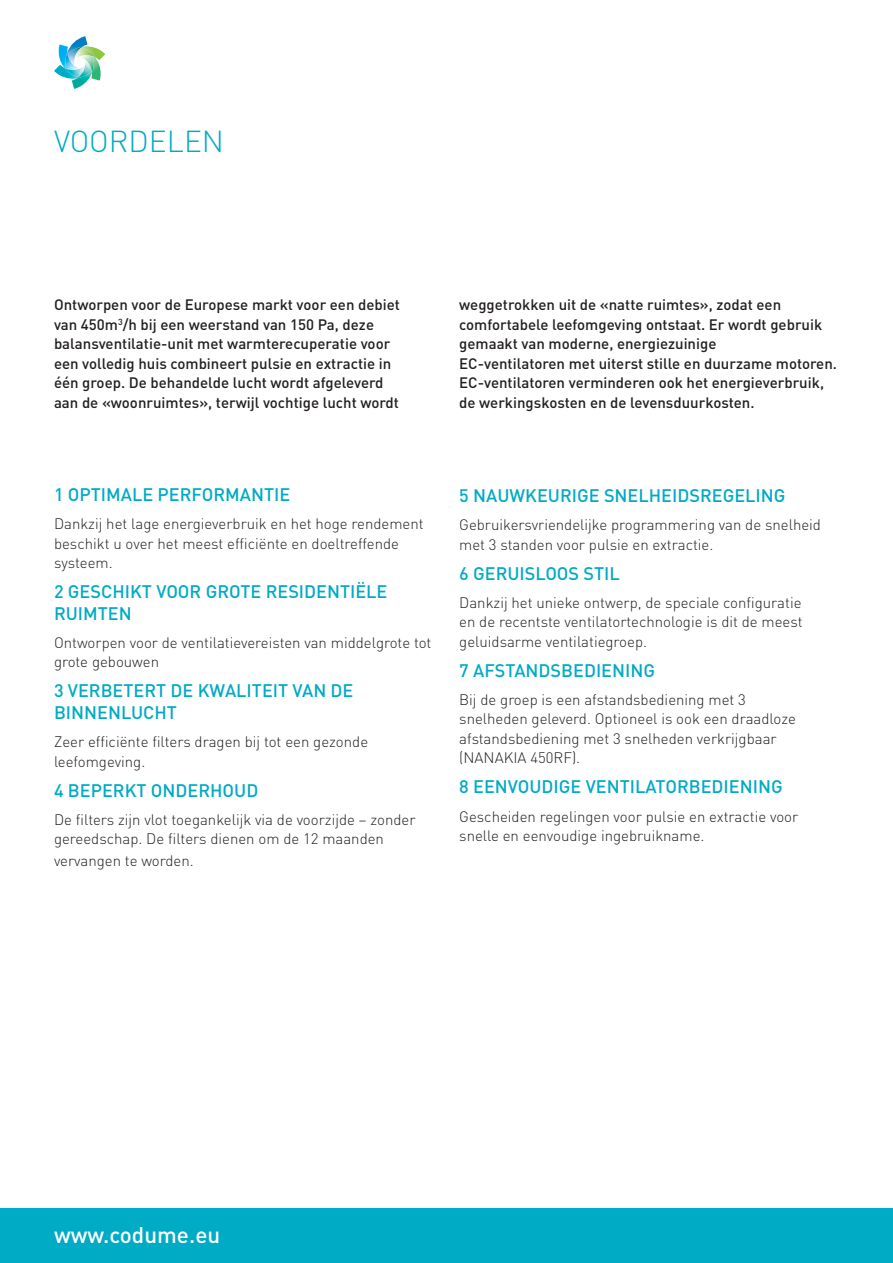
<style>
.page{position:relative;width:893px;height:1263px;background:#fff}
.page>*{position:absolute;margin:0;border:0;box-sizing:border-box;transform-origin:0 0}
.t1{font:300 30px "DIN";color:#00abc5}
.t2{font:500 22.5px "DIN";color:#fff}
.t3{font:500 18px/21.6px "DIN";color:#00abc5}
.t4{font:300 15px/19.5px "DIN";color:#231f20}
.t5{font:500 15px/19.5px "DIN";color:#231f20}
</style>
<div class="page">
<div style="left:0;top:1209px;width:893px;height:54px;background:#00abc5"></div>
<svg style="left:54px;top:36px;width:51px;height:53px"></svg>
<h1 class="t1" style="left:54px;top:122px;width:172px">VOORDELEN</h1>
<p class="t5" style="left:54px;top:294px;width:347px">Ontworpen voor de Europese markt voor een debiet van 450m<sup>3</sup>/h bij een weerstand van 150 Pa, deze balansventilatie-unit met warmterecuperatie voor een volledig huis combineert pulsie en extractie in één groep. De behandelde lucht wordt afgeleverd aan de «woonruimtes», terwijl vochtige lucht wordt</p>
<p class="t5" style="left:459px;top:294px;width:379px">weggetrokken uit de «natte ruimtes», zodat een comfortabele leefomgeving ontstaat. Er wordt gebruik gemaakt van moderne, energiezuinige<br>EC-ventilatoren met uiterst stille en duurzame motoren.<br>EC-ventilatoren verminderen ook het energieverbruik, de werkingskosten en de levensduurkosten.</p>
<p class="t3" style="left:54px;top:483px;width:238px">1 OPTIMALE PERFORMANTIE</p>
<p class="t4" style="left:54px;top:514px;width:371px">Dankzij het lage energieverbruik en het hoge rendement beschikt u over het meest efficiënte en doeltreffende systeem.</p>
<p class="t3" style="left:54px;top:580px;width:335px">2 GESCHIKT VOOR GROTE RESIDENTIËLE<br>RUIMTEN</p>
<p class="t4" style="left:54px;top:632px;width:379px">Ontworpen voor de ventilatievereisten van middelgrote tot grote gebouwen</p>
<p class="t3" style="left:54px;top:679px;width:301px">3 VERBETERT DE KWALITEIT VAN DE<br>BINNENLUCHT</p>
<p class="t4" style="left:54px;top:732px;width:316px">Zeer efficiënte filters dragen bij tot een gezonde leefomgeving.</p>
<p class="t3" style="left:54px;top:779px;width:206px">4 BEPERKT ONDERHOUD</p>
<p class="t4" style="left:54px;top:809px;width:363px">De filters zijn vlot toegankelijk via de voorzijde – zonder gereedschap. De filters dienen om de 12 maanden</p>
<p class="t4" style="left:54px;top:850px;width:141px">vervangen te worden.</p>
<p class="t3" style="left:459px;top:484px;width:328px">5 NAUWKEURIGE SNELHEIDSREGELING</p>
<p class="t4" style="left:459px;top:515px;width:363px">Gebruikersvriendelijke programmering van de snelheid met 3 standen voor pulsie en extractie.</p>
<p class="t3" style="left:459px;top:562px;width:162px">6 GERUISLOOS STIL</p>
<p class="t4" style="left:459px;top:592px;width:345px;text-align:justify">Dankzij het unieke ontwerp, de speciale configuratie en de recentste ventilatortechnologie is dit de meest geluidsarme ventilatiegroep.</p>
<p class="t3" style="left:459px;top:659px;width:197px">7 AFSTANDSBEDIENING</p>
<p class="t4" style="left:459px;top:689px;width:338px">Bij de groep is een afstandsbediening met 3 snelheden geleverd. Optioneel is ook een draadloze afstandsbediening met 3 snelheden verkrijgbaar (NANAKIA 450RF).</p>
<p class="t3" style="left:459px;top:775px;width:325px">8 EENVOUDIGE VENTILATORBEDIENING</p>
<p class="t4" style="left:459px;top:806px;width:341px">Gescheiden regelingen voor pulsie en extractie voor snelle en eenvoudige ingebruikname.</p>
<h2 class="t2" style="left:54px;top:1220px;width:168px">www.codume.eu</h2>
</div>
